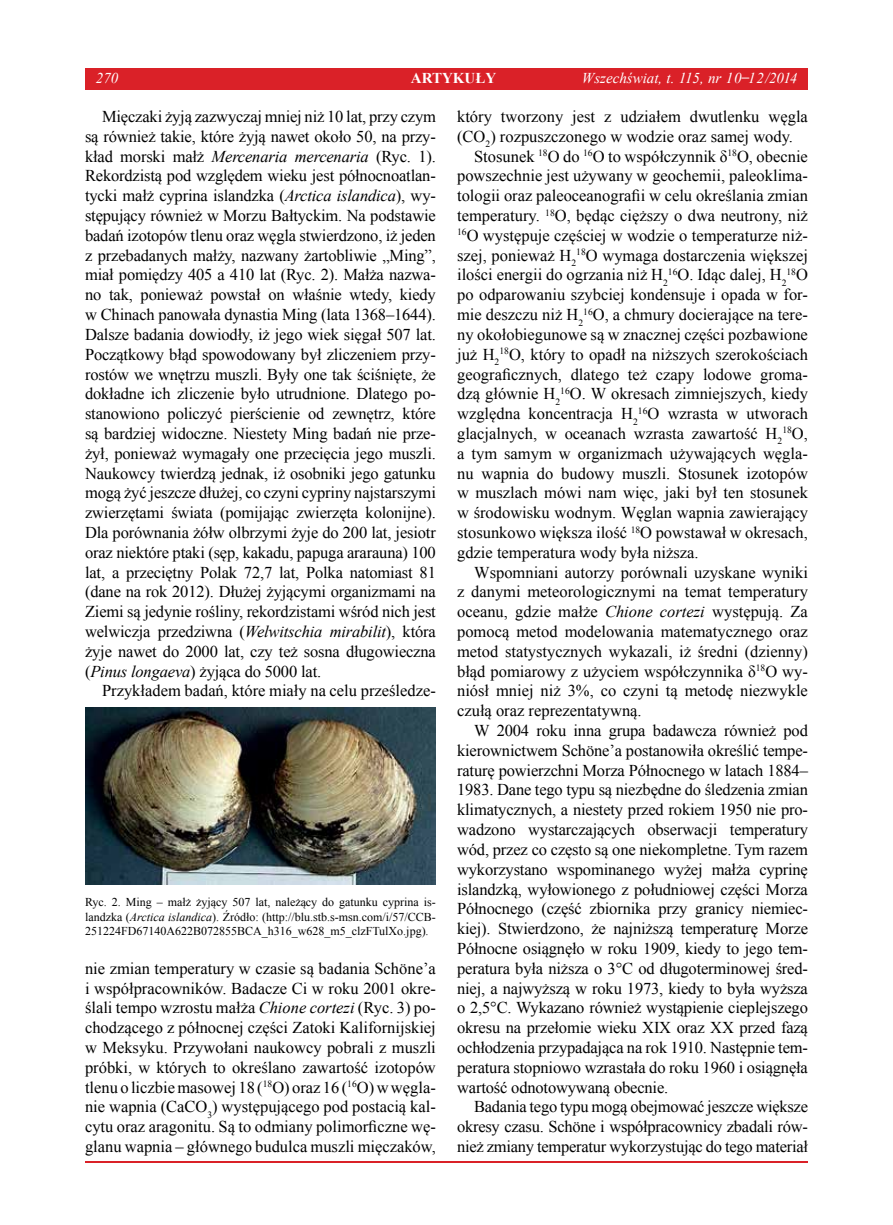
<style>
.page{position:relative;width:893px;height:1225px;background:#fff}
.page>*{position:absolute;margin:0;border:0;box-sizing:border-box;transform-origin:0 0}
.t1{font:16.5px/19.8px "Times New Roman";color:#000;text-align:justify}
.t2{font:italic 15px "Times New Roman";color:#fff}
.t3{font:700 15px "Times New Roman";color:#fff}
.t4{font:12px/14.4px "Times New Roman";color:#000;text-align:justify}
.t5{font:9.6px "Times New Roman";color:#000}
.s1{font-style:normal}
.s2{font-style:italic}
.s3{font-size:16.5px}
</style>
<div class="page">
<hr style="left:85px;top:1161px;width:723px;height:1px;background:#da2128">
<img style="left:85px;top:707px;width:351px;height:177px">
<div style="left:85px;top:68px;width:723px;height:21px;background:#da2128"></div>
<p class="t2" style="left:96px;top:68px;width:24px">270</p>
<p class="t3" style="left:411px;top:68px;width:87px">ARTYKUŁY</p>
<p class="t2" style="left:582px;top:68px;width:217px">Wszechświat, t. 115, nr 10 <span class="s1">̶</span>12/2014</p>
<p class="t1" style="left:85px;top:106px;width:352px;text-indent:17px">Mięczaki żyją zazwyczaj mniej niż 10 lat, przy czym są również takie, które żyją nawet około 50, na przy&shy;kład morski małż <span class="s2">Mercenaria mercenaria</span> (Ryc. 1).<br>Rekordzistą pod względem wieku jest północnoatlan&shy;tycki małż cyprina islandzka (<span class="s2">Arctica islandica</span>), wy&shy;stępujący również w Morzu Bałtyckim. Na podstawie badań izotopów tlenu oraz węgla stwierdzono, iż jeden z przebadanych małży, nazwany żartobliwie „Ming”, miał pomiędzy 405 a 410 lat (Ryc. 2). Małża nazwa&shy;no tak, ponieważ powstał on właśnie wtedy, kiedy w Chinach panowała dynastia Ming (lata 1368–1644).<br>Dalsze badania dowiodły, iż jego wiek sięgał 507 lat.<br>Początkowy błąd spowodowany był zliczeniem przy&shy;rostów we wnętrzu muszli. Były one tak ściśnięte, że dokładne ich zliczenie było utrudnione. Dlatego po&shy;stanowiono policzyć pierścienie od zewnętrz, które są bardziej widoczne. Niestety Ming badań nie prze&shy;żył, ponieważ wymagały one przecięcia jego muszli.<br>Naukowcy twierdzą jednak, iż osobniki jego gatunku mogą żyć jeszcze dłużej, co czyni cypriny najstarszymi zwierzętami świata (pomijając zwierzęta kolonijne).<br>Dla porównania żółw olbrzymi żyje do 200 lat, jesiotr oraz niektóre ptaki (sęp, kakadu, papuga ararauna) 100 lat, a przeciętny Polak 72,7 lat, Polka natomiast 81 (dane na rok 2012). Dłużej żyjącymi organizmami na Ziemi są jedynie rośliny, rekordzistami wśród nich jest welwiczja przedziwna (<span class="s2">Welwitschia mirabilit</span>), która żyje nawet do 2000 lat, czy też sosna długowieczna (<span class="s2">Pinus longaeva</span>) żyjąca do 5000 lat.</p>
<p class="t1" style="left:102px;top:681px;width:335px">Przykładem badań, które miały na celu prześledze-</p>
<p class="t4" style="left:85px;top:895px;width:352px">Ryc. 2. Ming – małż żyjący 507 lat, należący do gatunku cyprina is&shy;landzka (<span class="s2">Arctica islandica</span>). Źródło: (http://blu.stb.s-msn.com/i/57/CCB-251224FD67140A622B072855BCA_h316_w628_m5_clzFTulXo.jpg).</p>
<p class="t1" style="left:85px;top:958px;width:352px">nie zmian temperatury w czasie są badania Schöne’a i współpracowników. Badacze Ci w roku 2001 okre&shy;ślali tempo wzrostu małża <span class="s2">Chione cortezi</span> (Ryc. 3) po&shy;chodzącego z północnej części Zatoki Kalifornijskiej w Meksyku. Przywołani naukowcy pobrali z muszli próbki, w których to określano zawartość izotopów tlenu o liczbie masowej 18 (<sup>18</sup>O) oraz 16 (<sup>16</sup>O) w węgla&shy;nie wapnia (CaCO<sub>3</sub>) występującego pod postacią kal&shy;cytu oraz aragonitu. Są to odmiany polimorficzne wę&shy;glanu wapnia – głównego budulca muszli mięczaków,</p>
<p class="t1" style="left:457px;top:106px;width:352px">który tworzony jest z udziałem dwutlenku węgla</p>
<p class="t1" style="left:457px;top:126px;width:337px">(CO<sub>2</sub>) rozpuszczonego w wodzie oraz samej wody.</p>
<p class="t1" style="left:474px;top:146px;width:335px">Stosunek <sup>18</sup>O do <sup>16</sup>O to współczynnik δ<sup>18</sup>O, obecnie</p>
<p class="t1" style="left:457px;top:166px;width:352px">powszechnie jest używany w geochemii, paleoklima-</p>
<p class="t1" style="left:457px;top:186px;width:352px">tologii oraz paleoceanografii w celu określania zmian</p>
<p class="t1" style="left:457px;top:205px;width:352px">temperatury. <sup>18</sup>O, będąc cięższy o dwa neutrony, niż</p>
<p class="t1" style="left:457px;top:225px;width:352px"><sup>16</sup>O występuje częściej w wodzie o temperaturze niż-</p>
<p class="t1" style="left:457px;top:245px;width:352px">szej, ponieważ H<sub>2</sub><sup>18</sup>O wymaga dostarczenia większej</p>
<p class="t1" style="left:457px;top:265px;width:331px">ilości energii do ogrzania niż H<sub>2</sub><sup>16</sup>O. Idąc dalej, H<sub>2</sub></p>
<p class="t5" style="left:786px;top:265px;width:23px">18<span class="s3">O</span></p>
<p class="t1" style="left:457px;top:285px;width:352px">po odparowaniu szybciej kondensuje i opada w for&shy;mie deszczu niż H<sub>2</sub><sup>16</sup>O, a chmury docierające na tere&shy;ny okołobiegunowe są w znacznej części pozbawione już H<sub>2</sub><sup>18</sup>O, który to opadł na niższych szerokościach geograficznych, dlatego też czapy lodowe groma&shy;dzą głównie H<sub>2</sub><sup>16</sup>O. W okresach zimniejszych, kiedy względna koncentracja H<sub>2</sub><sup>16</sup>O wzrasta w utworach glacjalnych, w oceanach wzrasta zawartość H<sub>2</sub></p>
<p class="t5" style="left:782px;top:424px;width:27px">18<span class="s3">O,</span></p>
<p class="t1" style="left:457px;top:443px;width:352px">a tym samym w organizmach używających węgla&shy;nu wapnia do budowy muszli. Stosunek izotopów w muszlach mówi nam więc, jaki był ten stosunek w środowisku wodnym. Węglan wapnia zawierający stosunkowo większa ilość <sup>18</sup>O powstawał w okresach, gdzie temperatura wody była niższa.</p>
<p class="t1" style="left:457px;top:562px;width:352px;text-indent:17px">Wspomniani autorzy porównali uzyskane wyniki z danymi meteorologicznymi na temat temperatury oceanu, gdzie małże <span class="s2">Chione cortezi</span> występują. Za pomocą metod modelowania matematycznego oraz metod statystycznych wykazali, iż średni (dzienny) błąd pomiarowy z użyciem współczynnika δ<sup>18</sup>O wy&shy;niósł mniej niż 3%, co czyni tą metodę niezwykle czułą oraz reprezentatywną.</p>
<p class="t1" style="left:457px;top:720px;width:352px;text-indent:17px">W 2004 roku inna grupa badawcza również pod kierownictwem Schöne’a postanowiła określić tempe&shy;raturę powierzchni Morza Północnego w latach 1884– 1983. Dane tego typu są niezbędne do śledzenia zmian klimatycznych, a niestety przed rokiem 1950 nie pro&shy;wadzono wystarczających obserwacji temperatury wód, przez co często są one niekompletne. Tym razem wykorzystano wspominanego wyżej małża cyprinę islandzką, wyłowionego z południowej części Morza Północnego (część zbiornika przy granicy niemiec&shy;kiej). Stwierdzono, że najniższą temperaturę Morze Północne osiągnęło w roku 1909, kiedy to jego tem&shy;peratura była niższa o 3°C od długoterminowej śred&shy;niej, a najwyższą w roku 1973, kiedy to była wyższa o 2,5°C. Wykazano również wystąpienie cieplejszego okresu na przełomie wieku XIX oraz XX przed fazą ochłodzenia przypadająca na rok 1910. Następnie tem&shy;peratura stopniowo wzrastała do roku 1960 i osiągnęła wartość odnotowywaną obecnie.</p>
<p class="t1" style="left:457px;top:1096px;width:352px;text-indent:17px">Badania tego typu mogą obejmować jeszcze większe okresy czasu. Schöne i współpracownicy zbadali rów&shy;nież zmiany temperatur wykorzystując do tego materiał</p>
</div>
